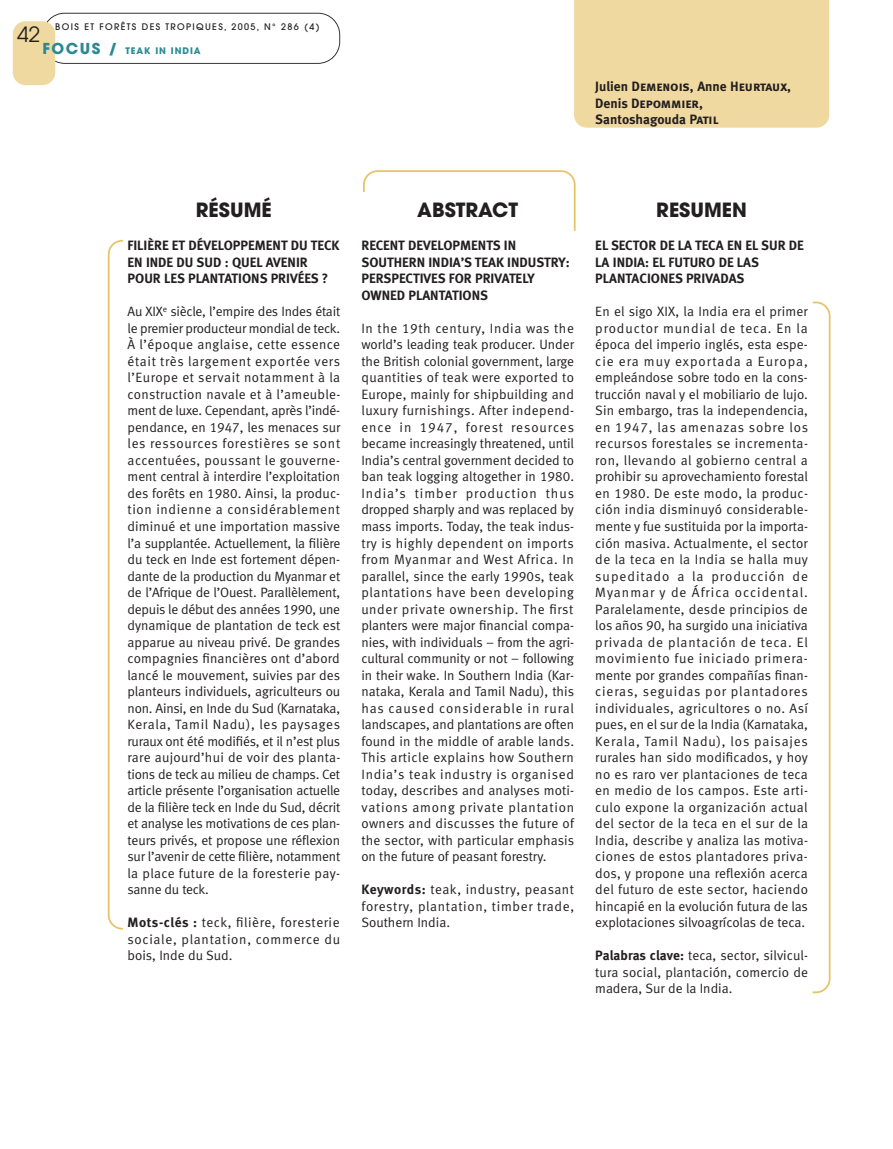
<style>
.page{position:relative;width:893px;height:1149px;background:#fff}
.page>*{position:absolute;margin:0;border:0;box-sizing:border-box;transform-origin:0 0}
.t1{font:21px "Avant Garde";color:#231f20}
.t2{font:700 19.5px "Avant Garde";color:#231f20}
.t3{font:13.5px/16.5px "Meta Normal LF";letter-spacing:.005em;color:#231f20;text-align:justify}
.t4{font:13.5px/16.5px "Meta Bold LF";color:#231f20}
.t5{font:13.5px/16.5px "Meta Bold LF Caps";letter-spacing:-.005em;color:#231f20}
.t6{font:500 9px "Avant Garde";letter-spacing:.15em;color:#231f20}
.t7{font:700 9px "Avant Garde";letter-spacing:.1em;color:#2c8993}
.s1{font-size:15px}
.s2{font-family:"Meta Bold LF"}
.s3{font-family:"Meta Bold LF Caps"}
</style>
<div class="page">
<svg style="left:108px;top:240px;width:15px;height:689px"></svg>
<svg style="left:813px;top:301px;width:17px;height:691px"></svg>
<svg style="left:363px;top:170px;width:213px;height:61px"></svg>
<div style="left:340px;top:192px;width:226px;height:926px;background:#fff"></div>
<svg style="left:46px;top:13px;width:294px;height:51px"></svg>
<div style="left:13px;top:21px;width:42px;height:64px;background:#f0d9a0;border-radius:13px"></div>
<div style="left:574px;top:0;width:255px;height:128px;background:#f0d9a0"></div>
<h1 class="t1" style="left:17px;top:26px;width:25px">42</h1>
<p class="t6" style="left:55px;top:23px;width:266px">BOIS ET FORÊTS DES TROPIQUES, 2005, N° 286 (4)</p>
<p class="t7" style="left:43px;top:47px;width:160px"><span class="s1">FOCUS /</span> TEAK IN INDIA</p>
<p class="t5" style="left:595px;top:79px;width:197px"><span class="s2">Julien</span> Demenois, <span class="s2">Anne</span> Heurtaux,<br><span class="s2">Denis</span> Depommier,</p>
<p class="t4" style="left:595px;top:112px;width:125px">Santoshagouda <span class="s3">Patil</span></p>
<h2 class="t2" style="left:196px;top:203px;width:77px">RÉSUMÉ</h2>
<p class="t4" style="left:128px;top:238px;width:213px">FILIÈRE ET DÉVELOPPEMENT DU TECK<br>EN INDE DU SUD : QUEL AVENIR<br>POUR LES PLANTATIONS PRIVÉES ?</p>
<p class="t3" style="left:128px;top:304px;width:214px">Au XIX<sup>e</sup> siècle, l’empire des Indes était le premier producteur mondial de teck.<br>À l’époque anglaise, cette essence était très largement exportée vers l’Europe et servait notamment à la construction navale et à l’ameuble&shy;ment de luxe. Cependant, après l’indé&shy;pendance, en 1947, les menaces sur les ressources forestières se sont accentuées, poussant le gouverne&shy;ment central à interdire l’exploitation des forêts en 1980. Ainsi, la produc&shy;tion indienne a considérablement diminué et une importation massive l’a supplantée. Actuellement, la filière du teck en Inde est fortement dépen&shy;dante de la production du Myanmar et de l’Afrique de l’Ouest. Parallèlement, depuis le début des années 1990, une dynamique de plantation de teck est apparue au niveau privé. De grandes compagnies financières ont d’abord lancé le mouvement, suivies par des planteurs individuels, agriculteurs ou non. Ainsi, en Inde du Sud (Karnataka, Kerala, Tamil Nadu), les paysages ruraux ont été modifiés, et il n’est plus rare aujourd’hui de voir des planta&shy;tions de teck au milieu de champs. Cet article présente l’organisation actuelle de la filière teck en Inde du Sud, décrit et analyse les motivations de ces plan&shy;teurs privés, et propose une réflexion sur l’avenir de cette filière, notamment la place future de la foresterie pay&shy;sanne du teck.</p>
<p class="t3" style="left:128px;top:915px;width:214px"><span class="s2">Mots-clés :</span> teck, filière, foresterie sociale, plantation, commerce du bois, Inde du Sud.</p>
<h2 class="t2" style="left:417px;top:203px;width:102px">ABSTRACT</h2>
<p class="t4" style="left:361px;top:238px;width:210px">RECENT DEVELOPMENTS IN<br>SOUTHERN INDIA’S TEAK INDUSTRY:<br>PERSPECTIVES FOR PRIVATELY<br>OWNED PLANTATIONS</p>
<p class="t3" style="left:361px;top:321px;width:214px">In the 19th century, India was the world’s leading teak producer. Under the British colonial government, large quantities of teak were exported to Europe, mainly for shipbuilding and luxury furnishings. After independ&shy;ence in 1947, forest resources became increasingly threatened, until India’s central government decided to ban teak logging altogether in 1980.<br>India’s timber production thus dropped sharply and was replaced by mass imports. Today, the teak indus&shy;try is highly dependent on imports from Myanmar and West Africa. In parallel, since the early 1990s, teak plantations have been developing under private ownership. The first planters were major financial compa&shy;nies, with individuals – from the agri&shy;cultural community or not – following in their wake. In Southern India (Kar&shy;nataka, Kerala and Tamil Nadu), this has caused considerable in rural landscapes, and plantations are often found in the middle of arable lands.<br>This article explains how Southern India’s teak industry is organised today, describes and analyses moti&shy;vations among private plantation owners and discusses the future of the sector, with particular emphasis on the future of peasant forestry.</p>
<p class="t3" style="left:361px;top:882px;width:214px"><span class="s2">Keywords:</span> teak, industry, peasant forestry, plantation, timber trade, Southern India.</p>
<h2 class="t2" style="left:656px;top:203px;width:92px">RESUMEN</h2>
<p class="t4" style="left:595px;top:238px;width:210px">EL SECTOR DE LA TECA EN EL SUR DE<br>LA INDIA: EL FUTURO DE LAS<br>PLANTACIONES PRIVADAS</p>
<p class="t3" style="left:595px;top:304px;width:214px">En el sigo XIX, la India era el primer productor mundial de teca. En la época del imperio inglés, esta espe&shy;cie era muy exportada a Europa, empleándose sobre todo en la cons&shy;trucción naval y el mobiliario de lujo.<br>Sin embargo, tras la independencia, en 1947, las amenazas sobre los recursos forestales se incrementa&shy;ron, llevando al gobierno central a prohibir su aprovechamiento forestal en 1980. De este modo, la produc&shy;ción india disminuyó considerable&shy;mente y fue sustituida por la importa&shy;ción masiva. Actualmente, el sector de la teca en la India se halla muy supeditado a la producción de Myanmar y de África occidental.<br>Paralelamente, desde principios de los años 90, ha surgido una iniciativa privada de plantación de teca. El movimiento fue iniciado primera&shy;mente por grandes compañías finan&shy;cieras, seguidas por plantadores individuales, agricultores o no. Así pues, en el sur de la India (Karnataka, Kerala, Tamil Nadu), los paisajes rurales han sido modificados, y hoy no es raro ver plantaciones de teca en medio de los campos. Este arti&shy;culo expone la organización actual del sector de la teca en el sur de la India, describe y analiza las motiva&shy;ciones de estos plantadores priva&shy;dos, y propone una reflexión acerca del futuro de este sector, haciendo hincapié en la evolución futura de las explotaciones silvoagrícolas de teca.</p>
<p class="t3" style="left:595px;top:948px;width:214px"><span class="s2">Palabras clave:</span> teca, sector, silvicul&shy;tura social, plantación, comercio de madera, Sur de la India.</p>
</div>
